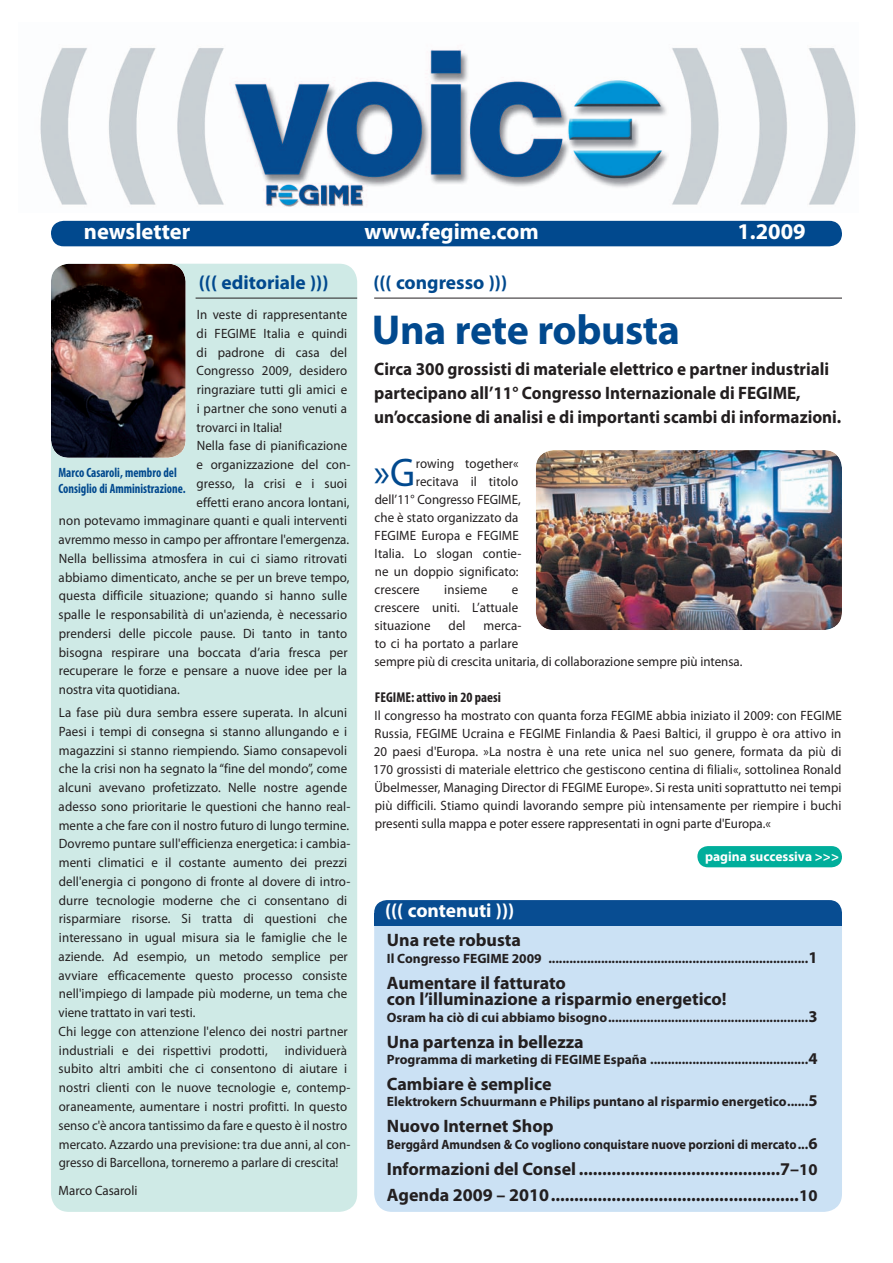
<style>
.page{position:relative;width:893px;height:1263px;background:#fff}
.page>*{position:absolute;margin:0;border:0;box-sizing:border-box;transform-origin:0 0}
.t1{font:700 42px "Myriad Pro";letter-spacing:-.01em;color:#01498e}
.t2{font:40.2px "Myriad Pro";color:#01498e;scale:.96 1}
.t3{font:700 22.5px "Myriad Pro";color:#fff}
.t4{font:700 19.5px "Myriad Pro";color:#01498e}
.t5{font:700 19.5px "Myriad Pro";color:#fff}
.t6{font:700 18px/16.5px "Myriad Pro";color:#231f20}
.t7{font:700 18px/24px "Myriad Pro";color:#231f20;scale:.95 1}
.t8{font:700 condensed 14.25px "Myriad Pro";color:#231f20}
.t9{font:13.5px/18.8px "Myriad Pro";letter-spacing:.01em;color:#231f20;scale:.96 1}
.t10{font:700 13.5px "Myriad Pro";color:#231f20}
.t11{font:700 13.5px "Myriad Pro";color:#231f20;scale:.92 1}
.t12{font:700 condensed 13.5px/15.8px "Myriad Pro";color:#01498e;scale:.91 1}
.t13{font:700 13.5px "Myriad Pro";color:#fff}
.s1{font-size:16.5px}
</style>
<div class="page">
<div style="left:374px;top:907px;width:468px;height:305px;background:#cbe1f4;border-radius:18px"></div>
<div style="left:374px;top:900px;width:468px;height:26px;background:#084d92;border-radius:13px"></div>
<div style="left:374px;top:913px;width:468px;height:13px;background:#084d92"></div>
<div style="left:51px;top:221px;width:791px;height:25px;background:#01498e;border-radius:13px"></div>
<img style="left:40px;top:48px;width:816px;height:159px">
<div style="left:51px;top:264px;width:306px;height:948px;background:#cfeae6;border-radius:18px"></div>
<hr style="left:374px;top:298px;width:468px;height:1px;background:#231f20">
<hr style="left:196px;top:298px;width:161px;height:1px;background:#231f20">
<img style="left:51px;top:264px;width:135px;height:194px;border-radius:18px">
<div style="left:697px;top:846px;width:145px;height:21px;background:#00ae9b;border-radius:11px"></div>
<img style="left:536px;top:450px;width:306px;height:180px;border-radius:18px">
<h3 class="t3" style="left:84px;top:223px;width:108px">newsletter</h3>
<h3 class="t3" style="left:364px;top:223px;width:176px">www.fegime.com</h3>
<h3 class="t3" style="left:737px;top:223px;width:70px">1.2009</h3>
<h3 class="t4" style="left:199px;top:275px;width:131px">((( editoriale )))</h3>
<p class="t9" style="left:197px;top:306px;width:158px">In veste di rappresentante</p>
<p class="t9" style="left:197px;top:325px;width:158px">di FEGIME Italia e quindi</p>
<p class="t9" style="left:197px;top:344px;width:158px">di padrone di casa del</p>
<p class="t9" style="left:196px;top:363px;width:158px">Congresso 2009, desidero</p>
<p class="t9" style="left:197px;top:381px;width:158px">ringraziare tutti gli amici e</p>
<p class="t9" style="left:197px;top:400px;width:158px">i partner che sono venuti a</p>
<p class="t9" style="left:197px;top:419px;width:91px">trovarci in Italia!</p>
<p class="t9" style="left:197px;top:438px;width:158px">Nella fase di pianificazione</p>
<p class="t9" style="left:197px;top:456px;width:162px">e organizzazione del con-</p>
<p class="t9" style="left:197px;top:475px;width:158px">gresso, la crisi e i suoi</p>
<p class="t9" style="left:197px;top:494px;width:161px">effetti erano ancora lontani,</p>
<p class="t9" style="left:59px;top:513px;width:302px">non potevamo immaginare quanti e quali interventi</p>
<p class="t9" style="left:59px;top:531px;width:304px">avremmo messo in campo per affrontare l'emergenza.</p>
<p class="t9" style="left:59px;top:550px;width:302px">Nella bellissima atmosfera in cui ci siamo ritrovati</p>
<p class="t9" style="left:59px;top:569px;width:304px">abbiamo dimenticato, anche se per un breve tempo,</p>
<p class="t9" style="left:59px;top:588px;width:302px">questa difficile situazione; quando si hanno sulle</p>
<p class="t9" style="left:59px;top:606px;width:302px">spalle le responsabilità di un'azienda, è necessario</p>
<p class="t9" style="left:59px;top:625px;width:302px">prendersi delle piccole pause. Di tanto in tanto</p>
<p class="t9" style="left:59px;top:644px;width:303px">bisogna respirare una boccata d’aria fresca per</p>
<p class="t9" style="left:59px;top:663px;width:302px">recuperare le forze e pensare a nuove idee per la</p>
<p class="t9" style="left:59px;top:681px;width:128px">nostra vita quotidiana.</p>
<p class="t9" style="left:58px;top:704px;width:306px">La fase più dura sembra essere superata. In alcuni Paesi i tempi di consegna si stanno allungando e i magazzini si stanno riempiendo. Siamo consapevoli che la crisi non ha segnato la “fine del mondo”, come alcuni avevano profetizzato. Nelle nostre agende adesso sono prioritarie le questioni che hanno real&shy;mente a che fare con il nostro futuro di lungo termine.<br>Dovremo puntare sull'efficienza energetica: i cambia&shy;menti climatici e il costante aumento dei prezzi dell'energia ci pongono di fronte al dovere di intro&shy;durre tecnologie moderne che ci consentano di ris parmiare risorse. Si tratta di questioni che interessano in ugual misura sia le famiglie che le aziende. Ad esempio, un metodo semplice per avviare efficacemente questo processo consiste nell'impiego di lampade più moderne, un tema che viene trattato in vari testi.<br>Chi legge con attenzione l'elenco dei nostri partner industriali e dei rispettivi prodotti,</p>
<p class="t12" style="left:58px;top:466px;width:141px">Marco Casaroli, membro del<br>Consiglio di Amministrazione.</p>
<p class="t9" style="left:59px;top:1042px;width:305px;text-indent:226px">individuerà subito altri ambiti che ci consentono di aiutare i nostri clienti con le nuove tecnologie e, contemp&shy;oraneamente, aumentare i nostri profitti. In questo senso c'è ancora tantissimo da fare e questo è il nostro mercato. Azzardo una previsione: tra due anni, al con&shy;gresso di Barcellona, torneremo a parlare di crescita!</p>
<p class="t9" style="left:59px;top:1182px;width:84px">Marco Casaroli</p>
<h3 class="t4" style="left:373px;top:275px;width:135px">((( congresso )))</h3>
<h1 class="t1" style="left:372px;top:314px;width:310px">Una rete robusta</h1>
<h3 class="t7" style="left:374px;top:358px;width:493px">Circa 300 grossisti di materiale elettrico e partner industriali partecipano all’11° Congresso Internazionale di FEGIME, un’occasione di analisi e di importanti scambi di informazioni.</h3>
<h2 class="t2" style="left:374px;top:457px;width:45px">»G</h2>
<p class="t9" style="left:416px;top:455px;width:109px">rowing together«</p>
<p class="t9" style="left:416px;top:473px;width:108px">recitava il titolo</p>
<p class="t9" style="left:375px;top:491px;width:154px">dell’11° Congresso FEGIME,</p>
<p class="t9" style="left:375px;top:509px;width:151px">che è stato organizzato da</p>
<p class="t9" style="left:375px;top:527px;width:152px">FEGIME Europa e FEGIME</p>
<p class="t9" style="left:375px;top:545px;width:155px">Italia. Lo slogan contie-</p>
<p class="t9" style="left:375px;top:563px;width:151px">ne un doppio significato:</p>
<p class="t9" style="left:375px;top:581px;width:49px">crescere</p>
<p class="t9" style="left:444px;top:581px;width:46px">insieme</p>
<p class="t9" style="left:374px;top:582px;width:151px;line-height:18px;text-align:justify;text-indent:137px">e crescere uniti. L’attuale situazione</p>
<p class="t9" style="left:449px;top:617px;width:19px">del</p>
<p class="t9" style="left:374px;top:618px;width:385px;line-height:18px;text-indent:109px">merca-<br>to ci ha portato a parlare<br>sempre più di crescita unitaria, di collaborazione sempre più intensa.</p>
<p class="t8" style="left:375px;top:692px;width:128px">FEGIME: attivo in 20 paesi</p>
<p class="t9" style="left:373px;top:708px;width:490px;line-height:18px;text-align:justify">Il congresso ha mostrato con quanta forza FEGIME abbia iniziato il 2009: con FEGIME Russia, FEGIME Ucraina e FEGIME Finlandia &amp; Paesi Baltici, il gruppo è ora attivo in 20 paesi d'Europa. »La nostra è una rete unica nel suo genere, formata da più di 170 grossisti di materiale elettrico che gestiscono centina di filiali«, sottolinea Ronald Übelmesser, Managing Director di FEGIME Europe». Si resta uniti soprattutto nei tempi più difficili. Stiamo quindi lavorando sempre più intensamente per riempire i buchi presenti sulla mappa e poter essere rappresentati in ogni parte d'Europa.«</p>
<h3 class="t5" style="left:385px;top:903px;width:131px">((( contenuti )))</h3>
<p class="t13" style="left:705px;top:851px;width:135px">pagina successiva &gt;&gt;&gt;</p>
<h3 class="t6" style="left:387px;top:934px;width:136px">Una rete robusta</h3>
<p class="t10" style="left:387px;top:953px;width:432px">Il Congresso FEGIME 2009 ..........................................................................<span class="s1">1</span></p>
<h3 class="t6" style="left:387px;top:976px;width:341px">Aumentare il fatturato<br>con l’illuminazione a risparmio energetico!</h3>
<p class="t10" style="left:387px;top:1012px;width:432px">Osram ha ciò di cui abbiamo bisogno .........................................................<span class="s1">3</span></p>
<h3 class="t6" style="left:387px;top:1035px;width:198px">Una partenza in bellezza</h3>
<p class="t10" style="left:387px;top:1054px;width:432px">Programma di marketing di FEGIME España .............................................<span class="s1">4</span></p>
<h3 class="t6" style="left:387px;top:1077px;width:166px">Cambiare è semplice</h3>
<p class="t10" style="left:387px;top:1097px;width:432px">Elektrokern Schuurmann e Philips puntano al risparmio energetico ......<span class="s1">5</span></p>
<h3 class="t6" style="left:387px;top:1120px;width:168px">Nuovo Internet Shop</h3>
<p class="t11" style="left:387px;top:1139px;width:469px">Berggård Amundsen &amp; Co vogliono conquistare nuove porzioni di mercato ...<span class="s1">6</span></p>
<h3 class="t6" style="left:387px;top:1157px;width:432px;line-height:25.8px">Informazioni del Consel ...........................................7–<span class="s1">10<br></span>Agenda 2009 – 2010 .....................................................<span class="s1">10</span></h3>
</div>
